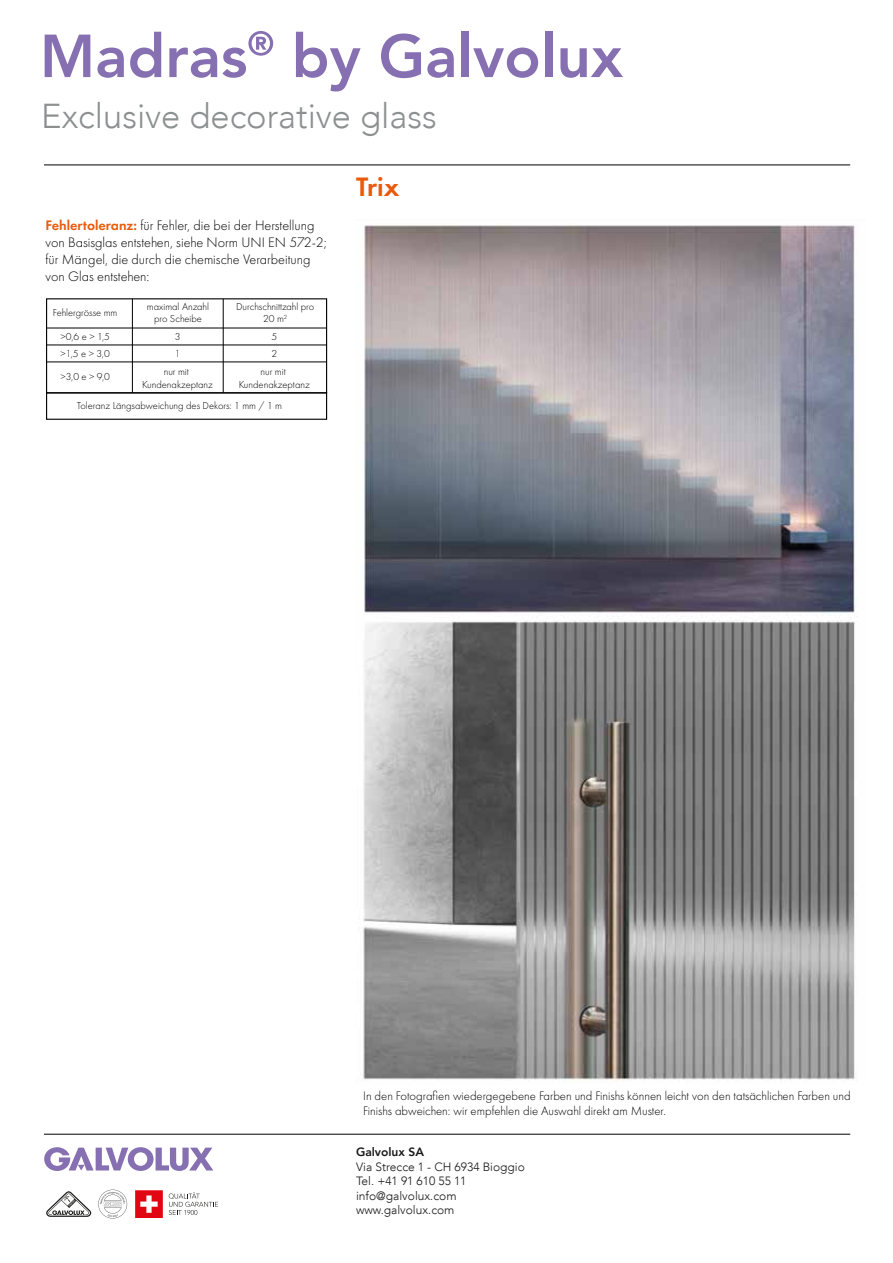
<style>
.page{position:relative;width:893px;height:1263px;background:#fff}
.page>*{position:absolute;margin:0;border:0;box-sizing:border-box;transform-origin:0 0}
.t1{font:300 34.5px "Avenir";color:#8c9090}
.t2{font:600 27.75px "Futura PT";color:#ea5a0b}
.t3{font:300 14.25px/17.1px "Futura PT";color:#000}
.t4{font:300 12.75px/15.3px "Futura PT";color:#000}
.t5{font:300 12px/14.4px "Avenir LT";color:#191919}
.t6{font:800 12px "Avenir LT";color:#191919}
.t7{font:300 10.5px/12.6px "Futura PT";color:#000;text-align:center}
.s1{font-weight:600;color:#ea5a0b}
</style>
<div class="page">
<img style="left:363px;top:225px;width:494px;height:857px">
<hr style="left:44px;top:1134px;width:806px;height:1px;background:#000">
<svg style="left:44px;top:1147px;width:169px;height:24px"></svg>
<svg style="left:135px;top:1190px;width:28px;height:28px"></svg>
<svg style="left:169px;top:1192px;width:49px;height:23px"></svg>
<svg style="left:46px;top:1191px;width:45px;height:26px"></svg>
<svg style="left:98px;top:1190px;width:29px;height:28px"></svg>
<div style="left:46px;top:298px;width:281px;height:95px;border:1px solid #000"></div>
<hr style="left:47px;top:328px;width:280px;height:1px;background:#000">
<hr style="left:47px;top:345px;width:280px;height:1px;background:#000">
<hr style="left:47px;top:362px;width:280px;height:1px;background:#000">
<hr style="left:223px;top:299px;width:1px;height:94px;background:#000">
<hr style="left:132px;top:299px;width:1px;height:94px;background:#000">
<div style="left:46px;top:392px;width:281px;height:28px;border:1px solid #000"></div>
<svg style="left:45px;top:35px;width:45px;height:42px"></svg>
<svg style="left:97px;top:48px;width:27px;height:30px"></svg>
<svg style="left:130px;top:32px;width:31px;height:46px"></svg>
<svg style="left:169px;top:31px;width:104px;height:47px"></svg>
<svg style="left:296px;top:32px;width:65px;height:59px"></svg>
<svg style="left:381px;top:34px;width:40px;height:44px"></svg>
<svg style="left:427px;top:48px;width:27px;height:30px"></svg>
<div style="left:462px;top:32px;width:7px;height:45px;background:#8670b1"></div>
<svg style="left:473px;top:48px;width:65px;height:30px"></svg>
<div style="left:545px;top:32px;width:7px;height:45px;background:#8670b1"></div>
<svg style="left:560px;top:48px;width:63px;height:30px"></svg>
<hr style="left:44px;top:165px;width:806px;height:1px;background:#000">
<h1 class="t1" style="left:41px;top:96px;width:397px">Exclusive decorative glass</h1>
<h3 class="t3" style="left:46px;top:217px;width:283px"><span class="s1">Fehlertoleranz:</span> für Fehler, die bei der Herstellung von Basisglas entstehen, siehe Norm UNI EN 572-2; für Mängel, die durch die chemische Verarbeitung von Glas entstehen:</h3>
<p class="t7" style="left:53px;top:307px;width:66px">Fehlergrösse mm</p>
<p class="t7" style="left:147px;top:300px;width:64px">maximal Anzahl pro Scheibe</p>
<p class="t7" style="left:236px;top:300px;width:80px">Durchschnittzahl pro<br>20 m<sup>2</sup></p>
<p class="t7" style="left:61px;top:330px;width:51px">&gt;0,6 e &gt; 1,5</p>
<p class="t7" style="left:175px;top:330px;width:7px">3</p>
<p class="t7" style="left:271px;top:330px;width:7px">5</p>
<p class="t7" style="left:61px;top:347px;width:51px">&gt;1,5 e &gt; 3,0</p>
<p class="t7" style="left:175px;top:347px;width:7px">1</p>
<p class="t7" style="left:271px;top:347px;width:7px">2</p>
<p class="t7" style="left:60px;top:370px;width:51px">&gt;3,0 e &gt; 9,0</p>
<p class="t7" style="left:142px;top:365px;width:72px">nur mit<br>Kundenakzeptanz</p>
<p class="t7" style="left:77px;top:400px;width:207px">Toleranz Längsabweichung des Dekors: 1 mm / 1 m</p>
<p class="t7" style="left:239px;top:365px;width:72px">nur mit<br>Kundenakzeptanz</p>
<h2 class="t2" style="left:356px;top:169px;width:45px">Trix</h2>
<p class="t4" style="left:363px;top:1088px;width:489px">In den Fotografien wiedergegebene Farben und Finishs können leicht von den tatsächlichen Farben und<br>Finishs abweichen: wir empfehlen die Auswahl direkt am Muster.</p>
<p class="t6" style="left:356px;top:1145px;width:70px">Galvolux SA</p>
<p class="t5" style="left:356px;top:1159px;width:170px">Via Strecce 1 - CH 6934 Bioggio<br>Tel. +41 91 610 55 11 info@galvolux.com www.galvolux.com</p>
</div>
